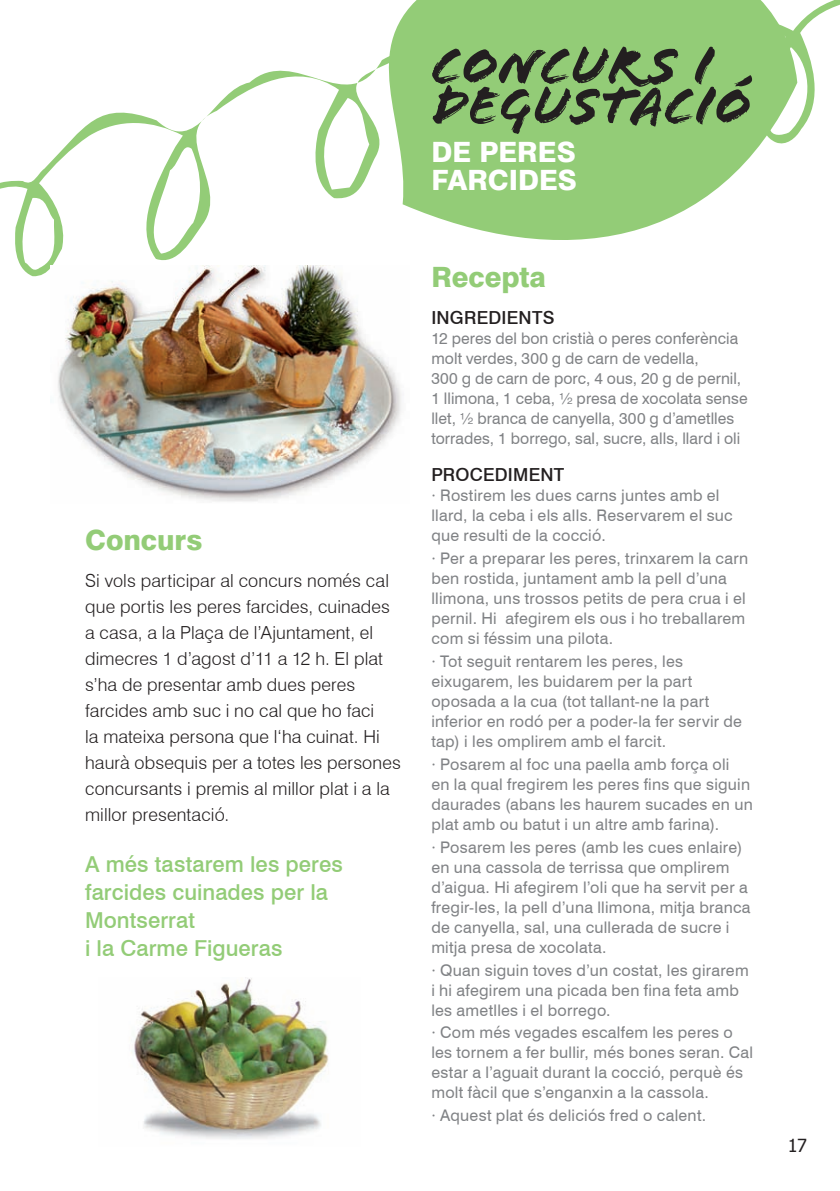
<style>
.page{position:relative;width:840px;height:1191px;background:#fff}
.page>*{position:absolute;margin:0;border:0;box-sizing:border-box;transform-origin:0 0}
.t1{font:56px/40px "Flood";letter-spacing:.005em;color:#231f20}
.t2{font:800 28px "Swiss 721 BT";color:#fff}
.t3{font:800 28px "Swiss 721 BT";color:#93cc77}
.t4{font:500 22px/28px "Swiss 721 BT";letter-spacing:.005em;color:#93cc77}
.t5{font:300 18px/26px "Swiss 721 BT";letter-spacing:.01em;color:#231f20}
.t6{font:500 18px "Swiss 721 BT";color:#231f20}
.t7{font:18px "Tahoma";color:#231f20}
.t8{font:16px/20px "Swiss 721 BT";letter-spacing:.015em;color:#808285}
</style>
<div class="page">
<svg style="left:0;top:0;width:839px;height:277px"></svg>
<svg style="left:796px;top:47px;width:16px;height:90px"></svg>
<svg style="left:321px;top:98px;width:32px;height:92px"></svg>
<svg style="left:143px;top:141px;width:59px;height:113px"></svg>
<svg style="left:19px;top:196px;width:40px;height:78px"></svg>
<img style="left:50px;top:265px;width:359px;height:237px">
<img style="left:131px;top:977px;width:198px;height:162px">
<svg style="left:353px;top:0;width:443px;height:270px;fill:#93cc77"></svg>
<h2 class="t3" style="left:85px;top:523px;width:119px">Concurs</h2>
<p class="t5" style="left:85px;top:568px;width:317px">Si vols participar al concurs només cal que portis les peres farcides, cuinades a casa, a la Plaça de l’Ajuntament, el dimecres 1 d’agost d’11 a 12 h. El plat s’ha de presentar amb dues peres farcides amb suc i no cal que ho faci<br>la mateixa persona que l‘ha cuinat. Hi haurà obsequis per a totes les persones concursants i premis al millor plat i a la millor presentació.</p>
<h3 class="t4" style="left:85px;top:850px;width:259px">A més tastarem les peres farcides cuinades per la<br>Montserrat<br>i la Carme Figueras</h3>
<h1 class="t1" style="left:431px;top:46px;width:283px">Concurs I<br>DEGUSTA</h1>
<h1 class="t1" style="left:663px;top:86px;width:89px">CIÓ</h1>
<h2 class="t2" style="left:431px;top:135px;width:87px">de pere</h2>
<h2 class="t2" style="left:556px;top:135px;width:18px">s</h2>
<h2 class="t2" style="left:431px;top:163px;width:19px">farcides</h2>
<h2 class="t3" style="left:431px;top:259px;width:116px">Recepta</h2>
<p class="t6" style="left:431px;top:306px;width:12px">ingredients</p>
<p class="t8" style="left:431px;top:328px;width:317px">12 peres del bon cristià o peres conferència molt verdes, 300 g de carn de vedella,<br>300 g de carn de porc, 4 ous, 20 g de pernil, 1 llimona, 1 ceba, ½ presa de xocolata sense llet, ½ branca de canyella, 300 g d’ametlles torrades, 1 borrego, sal, sucre, alls, llard i oli</p>
<p class="t6" style="left:431px;top:464px;width:13px">procediment</p>
<p class="t8" style="left:431px;top:485px;width:302px">· Rostirem les dues carns juntes amb el llard, la ceba i els alls. Reservarem el suc que resulti de la cocció.</p>
<p class="t8" style="left:431px;top:548px;width:318px">· Per a preparar les peres, trinxarem la carn ben rostida, juntament amb la pell d’una llimona, uns trossos petits de pera crua i el pernil. Hi afegirem els ous i ho treballarem com si féssim una pilota.</p>
<p class="t8" style="left:431px;top:651px;width:312px">· Tot seguit rentarem les peres, les eixugarem, les buidarem per la part oposada a la cua (tot tallant-ne la part inferior en rodó per a poder-la fer servir de tap) i les omplirem amb el farcit.</p>
<p class="t8" style="left:431px;top:754px;width:323px">· Posarem al foc una paella amb força oli<br>en la qual fregirem les peres fins que siguin daurades (abans les haurem sucades en un plat amb ou batut i un altre amb farina).</p>
<p class="t8" style="left:431px;top:837px;width:320px">· Posarem les peres (amb les cues enlaire) en una cassola de terrissa que omplirem d’aigua. Hi afegirem l’oli que ha servit per a fregir-les, la pell d’una llimona, mitja branca de canyella, sal, una cullerada de sucre i mitja presa de xocolata.</p>
<p class="t8" style="left:431px;top:959px;width:319px">· Quan siguin toves d’un costat, les girarem i hi afegirem una picada ben fina feta amb les ametlles i el borrego.</p>
<p class="t8" style="left:431px;top:1022px;width:323px">· Com més vegades escalfem les peres o les tornem a fer bullir, més bones seran. Cal estar a l’aguait durant la cocció, perquè és molt fàcil que s’enganxin a la cassola.</p>
<p class="t8" style="left:431px;top:1105px;width:276px">· Aquest plat és deliciós fred o calent.</p>
<p class="t7" style="left:787px;top:1133px;width:20px">17</p>
</div>
